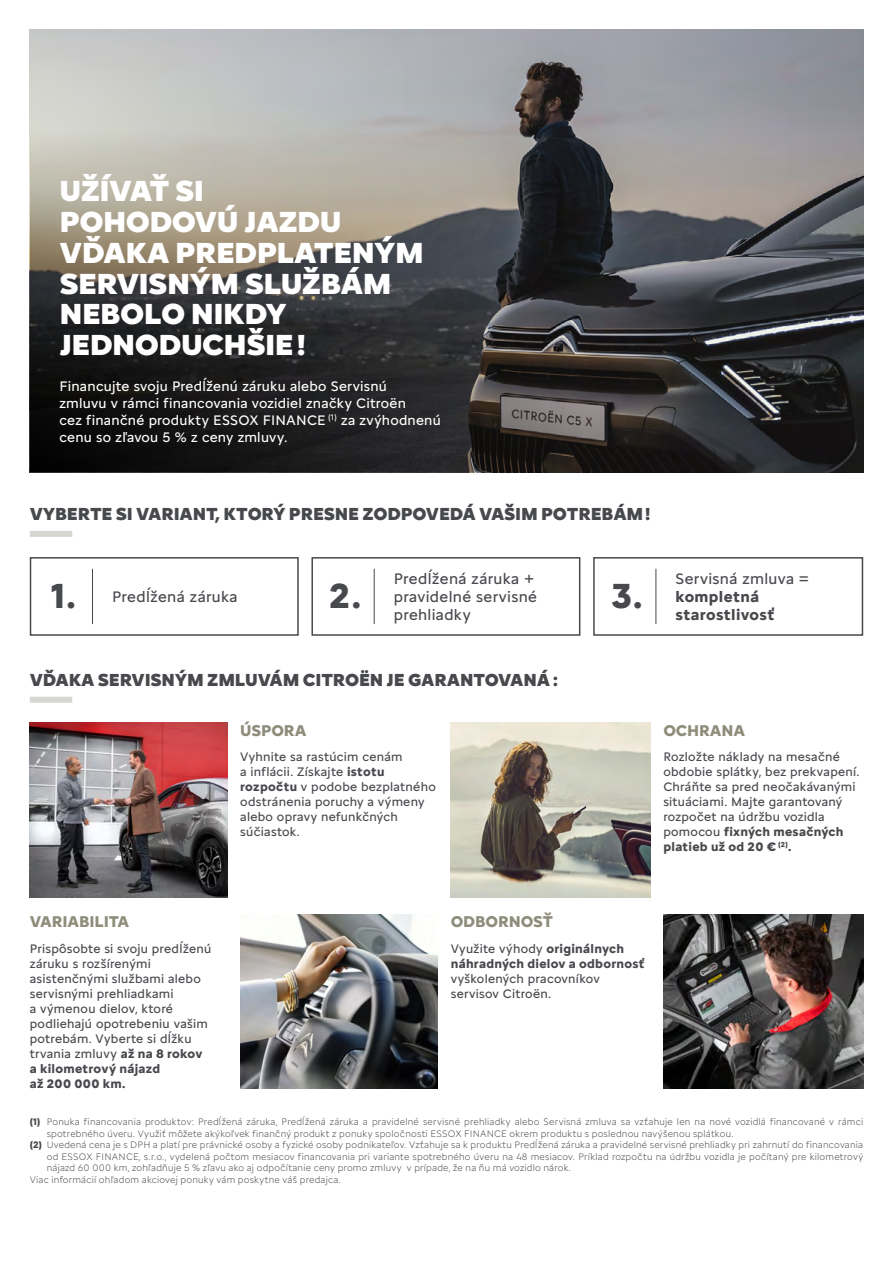
<style>
.page{position:relative;width:893px;height:1263px;background:#fff}
.page>*{position:absolute;margin:0;border:0;box-sizing:border-box;transform-origin:0 0}
.t1{font:700 36px "Citroen Type";color:#47494d}
.t2{font:900 30px/30.8px "Citroen Type";letter-spacing:-.02em;color:#fff}
.t3{font:900 18px "Citroen Type";letter-spacing:-.01em;color:#47494d}
.t4{font:700 16.2px "Citroen Type";letter-spacing:-.01em;color:#8e8d7b}
.t5{font:15.75px/18px "Citroen Type";letter-spacing:.02em;color:#47494d}
.t6{font:700 15.75px/18px "Citroen Type";letter-spacing:.025em;color:#47494d}
.t7{font:14.25px/17.2px "Citroen Type";letter-spacing:.015em;color:#fff}
.t8{font:12.75px/15px "Citroen Type";letter-spacing:.02em;color:#47494d}
.t9{font:700 12.75px/15px "Citroen Type";letter-spacing:.02em;color:#47494d}
.t10{font:300 9.75px "Citroen Type";letter-spacing:.02em;color:#47494d}
.s1{font-weight:700}
.s2{font-weight:400}
</style>
<div class="page">
<img style="left:30px;top:30px;width:833px;height:442px">
<svg style="left:30px;top:132px;width:553px;height:340px;background:#54524e"></svg>
<img style="left:451px;top:723px;width:200px;height:174px">
<img style="left:30px;top:723px;width:197px;height:174px">
<img style="left:240px;top:914px;width:198px;height:175px">
<img style="left:663px;top:914px;width:200px;height:175px">
<div style="left:30px;top:697px;width:42px;height:6px;background:#d7d7d1"></div>
<div style="left:30px;top:531px;width:42px;height:6px;background:#d7d7d1"></div>
<div style="left:30px;top:557px;width:269px;height:79px;border:2px solid #47494d"></div>
<div style="left:311px;top:557px;width:269px;height:79px;border:2px solid #47494d"></div>
<div style="left:593px;top:557px;width:270px;height:79px;border:2px solid #47494d"></div>
<hr style="left:92px;top:569px;width:1px;height:55px;background:#47494d">
<hr style="left:374px;top:569px;width:1px;height:55px;background:#47494d">
<hr style="left:655px;top:569px;width:1px;height:55px;background:#47494d">
<h2 class="t2" style="left:60px;top:174px;width:366px">UŽÍVAŤ SI<br>POHODOVÚ JAZDU<br>VĎAKA PREDPLATENÝM<br>SERVISNÝM SLUŽBÁM<br>NEBOLO NIKDY<br>JEDNODUCHŠIE!</h2>
<h3 class="t7" style="left:60px;top:376px;width:383px">Financujte svoju Predĺženú záruku alebo Servisnú<br>zmluvu v rámci financovania vozidiel značky Citroën<br>cez finančné produkty ESSOX FINANCE <sup>(1)</sup> za zvýhodnenú cenu so zľavou 5 % z ceny zmluvy.</h3>
<h3 class="t3" style="left:30px;top:500px;width:622px">VYBERTE SI VARIANT, KTORÝ PRESNE ZODPOVEDÁ VAŠIM POTREBÁM !</h3>
<h3 class="t5" style="left:394px;top:568px;width:145px">Predĺžená záruka + pravidelné servisné prehliadky</h3>
<h3 class="t5" style="left:675px;top:568px;width:135px">Servisná zmluva =</h3>
<h1 class="t1" style="left:51px;top:569px;width:26px">1.</h1>
<h1 class="t1" style="left:329px;top:569px;width:33px">2.</h1>
<h1 class="t1" style="left:611px;top:569px;width:33px">3.</h1>
<h3 class="t5" style="left:112px;top:586px;width:127px">Predĺžená záruka</h3>
<h3 class="t6" style="left:675px;top:586px;width:100px">kompletná starostlivosť</h3>
<h3 class="t3" style="left:30px;top:666px;width:530px">VĎAKA SERVISNÝM ZMLUVÁM CITROËN JE GARANTOVANÁ :</h3>
<h3 class="t4" style="left:240px;top:718px;width:68px">ÚSPORA</h3>
<h3 class="t8" style="left:240px;top:749px;width:197px">Vyhnite sa rastúcim cenám<br>a inflácii. Získajte <span class="s1">istotu rozpočtu</span> v podobe bezplatného odstránenia poruchy a výmeny alebo opravy nefunkčných súčiastok.</h3>
<h3 class="t4" style="left:663px;top:718px;width:83px">OCHRANA</h3>
<h3 class="t8" style="left:663px;top:749px;width:198px">Rozložte náklady na mesačné obdobie splátky, bez prekvapení.<br>Chráňte sa pred neočakávanými situáciami. Majte garantovaný rozpočet na údržbu vozidla pomocou <span class="s1">fixných mesačných platieb už od 20 €</span> <sup>(2)</sup><span class="s1">.</span></h3>
<h3 class="t4" style="left:30px;top:909px;width:101px">VARIABILITA</h3>
<h3 class="t4" style="left:451px;top:909px;width:104px">ODBORNOSŤ</h3>
<p class="t8" style="left:30px;top:940px;width:183px">Prispôsobte si svoju predĺženú záruku s rozšírenými asistenčnými službami alebo servisnými prehliadkami<br>a výmenou dielov, ktoré podliehajú opotrebeniu vašim potrebám. Vyberte si dĺžku trvania zmluvy <span class="s1">až na 8 rokov a kilometrový nájazd<br>až 200 000 km.</span></p>
<h3 class="t9" style="left:451px;top:940px;width:195px"><span class="s2">Využite výhody</span> originálnych náhradných dielov a odbornosť</h3>
<h3 class="t8" style="left:451px;top:970px;width:151px">vyškolených pracovníkov servisov Citroën.</h3>
<p class="t10" style="left:30px;top:1114px;width:835px"><span class="s1">(1)</span> Ponuka financovania produktov: Predĺžená záruka, Predĺžená záruka a pravidelné servisné prehliadky alebo Servisná zmluva sa vzťahuje len na nové vozidlá financované v rámci</p>
<p class="t10" style="left:47px;top:1126px;width:688px">spotrebného úveru. Využiť môžete akýkoľvek finančný produkt z ponuky spoločnosti ESSOX FINANCE okrem produktu s poslednou navýšenou splátkou.</p>
<p class="t10" style="left:30px;top:1137px;width:835px"><span class="s1">(2)</span> Uvedená cena je s DPH a platí pre právnické osoby a fyzické osoby podnikateľov. Vzťahuje sa k produktu Predĺžená záruka a pravidelné servisné prehliadky pri zahrnutí do financovania</p>
<p class="t10" style="left:47px;top:1149px;width:818px">od ESSOX FINANCE, s.r.o., vydelená počtom mesiacov financovania pri variante spotrebného úveru na 48 mesiacov. Príklad rozpočtu na údržbu vozidla je počítaný pre kilometrový</p>
<p class="t10" style="left:47px;top:1161px;width:526px">nájazd 60 000 km, zohľadňuje 5 % zľavu ako aj odpočítanie ceny promo zmluvy v prípade, že na ňu má vozidlo nárok.</p>
<p class="t10" style="left:30px;top:1172px;width:313px">Viac informácií ohľadom akciovej ponuky vám poskytne váš predajca.</p>
</div>
